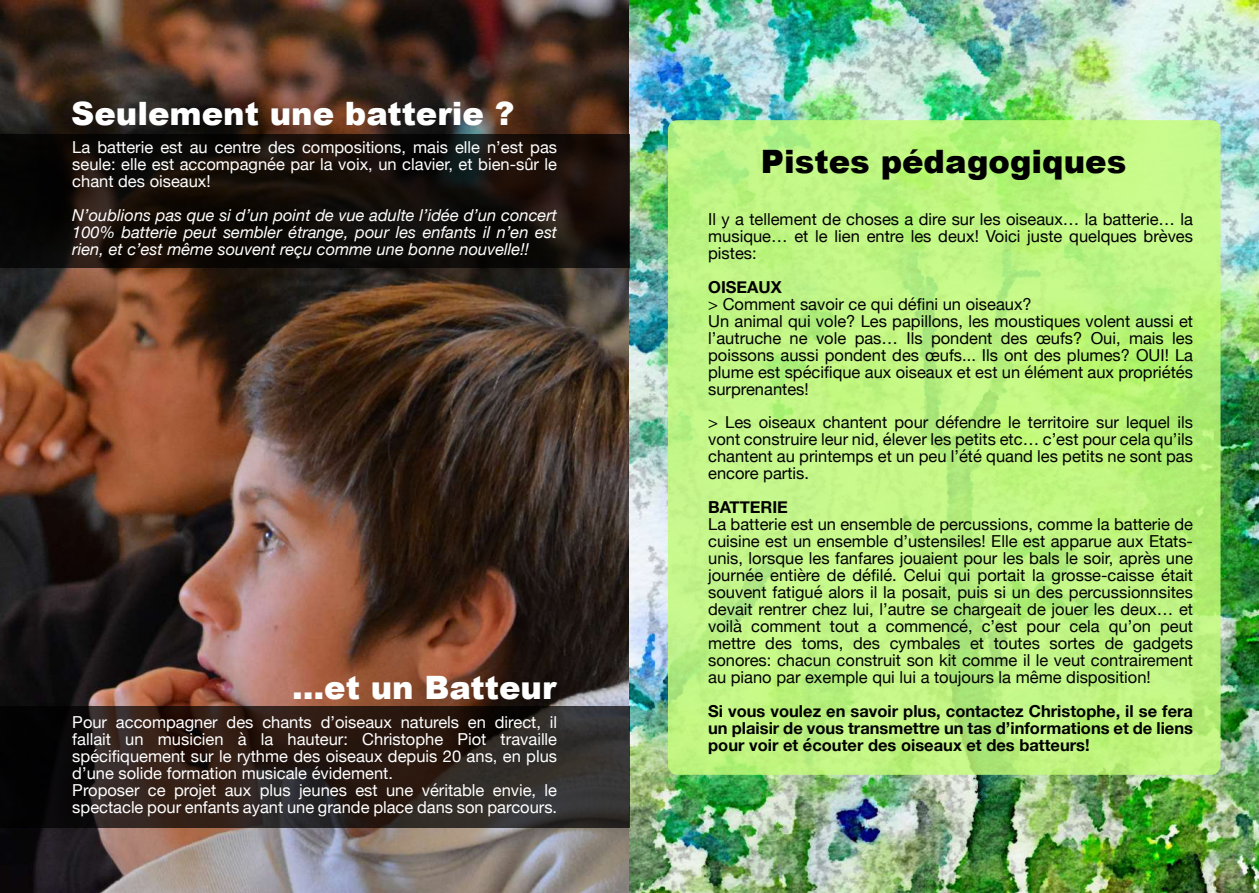
<style>
.page{position:relative;width:1259px;height:893px;background:#fff}
.page>*{position:absolute;margin:0;border:0;box-sizing:border-box;transform-origin:0 0}
.t1{font:900 32.25px "Arial";color:#fff}
.t2{font:900 32.25px "Arial";color:#000}
.t3{font:16.5px/17px "Helvetica Neue";color:#000;text-align:justify}
.t4{font:16.5px/17px "Helvetica Neue";color:#fff;text-align:justify}
.t5{font:700 16.5px/17px "Helvetica Neue";color:#000;text-align:justify}
.t6{font:italic 16.5px/17px "Helvetica Neue";color:#fff;text-align:justify}
</style>
<div class="page">
<img style="left:0;top:0;width:1259px;height:893px">
<div style="left:668px;top:120px;width:552px;height:655px;background:#c4fc7a;border-radius:9px;opacity:.84"></div>
<div style="left:0;top:706px;width:629px;height:122px;background:#000;opacity:.7"></div>
<div style="left:0;top:135px;width:629px;height:133px;background:#000;opacity:.7"></div>
<h1 class="t1" style="left:71px;top:102px;width:445px">Seulement une batterie ?</h1>
<p class="t4" style="left:72px;top:139px;width:486px">La batterie est au centre des compositions, mais elle n’est pas seule: elle est accompagnée par la voix, un clavier, et bien-sûr le chant des oiseaux!</p>
<p class="t6" style="left:72px;top:207px;width:486px">N’oublions pas que si d’un point de vue adulte l’idée d’un concert 100% batterie peut sembler étrange, pour les enfants il n’en est rien, et c’est même souvent reçu comme une bonne nouvelle!!</p>
<p class="t3" style="left:708px;top:210px;width:486px">Il y a tellement de choses a dire sur les oiseaux… la batterie… la musique… et le lien entre les deux! Voici juste quelques brèves pistes:</p>
<p class="t5" style="left:708px;top:278px;width:75px">OISEAUX</p>
<p class="t3" style="left:708px;top:295px;width:486px;text-align:left">&gt; Comment savoir ce qui défini un oiseaux?<br>Un animal qui vole? Les papillons, les moustiques volent aussi et l’autruche ne vole pas… Ils pondent des œufs? Oui, mais les poissons aussi pondent des œufs... Ils ont des plumes? OUI! La plume est spécifique aux oiseaux et est un élément aux propriétés surprenantes!</p>
<p class="t3" style="left:708px;top:414px;width:486px">&gt; Les oiseaux chantent pour défendre le territoire sur lequel ils vont construire leur nid, élever les petits etc… c’est pour cela qu’ils chantent au printemps et un peu l’été quand les petits ne sont pas encore partis.</p>
<p class="t5" style="left:708px;top:498px;width:81px">BATTERIE</p>
<p class="t3" style="left:708px;top:516px;width:486px">La batterie est un ensemble de percussions, comme la batterie de cuisine est un ensemble d’ustensiles! Elle est apparue aux Etats&shy;unis, lorsque les fanfares jouaient pour les bals le soir, après une journée entière de défilé. Celui qui portait la grosse-caisse était souvent fatigué alors il la posait, puis si un des percussionnsites devait rentrer chez lui, l’autre se chargeait de jouer les deux… et voilà comment tout a commencé, c’est pour cela qu’on peut mettre des toms, des cymbales et toutes sortes de gadgets sonores: chacun construit son kit comme il le veut contrairement au piano par exemple qui lui a toujours la même disposition!</p>
<p class="t5" style="left:708px;top:702px;width:486px">Si vous voulez en savoir plus, contactez Christophe, il se fera un plaisir de vous transmettre un tas d’informations et de liens pour voir et écouter des oiseaux et des batteurs!</p>
<h1 class="t2" style="left:761px;top:150px;width:367px">Pistes pédagogiques</h1>
<h1 class="t1" style="left:292px;top:676px;width:266px">…et un Batteur</h1>
<p class="t4" style="left:72px;top:713px;width:486px;text-align:left">Pour accompagner des chants d’oiseaux naturels en direct, il fallait un musicien à la hauteur: Christophe Piot travaille spécifiquement sur le rythme des oiseaux depuis 20 ans, en plus d’une solide formation musicale évidement.<br>Proposer ce projet aux plus jeunes est une véritable envie, le spectacle pour enfants ayant une grande place dans son parcours.</p>
</div>
